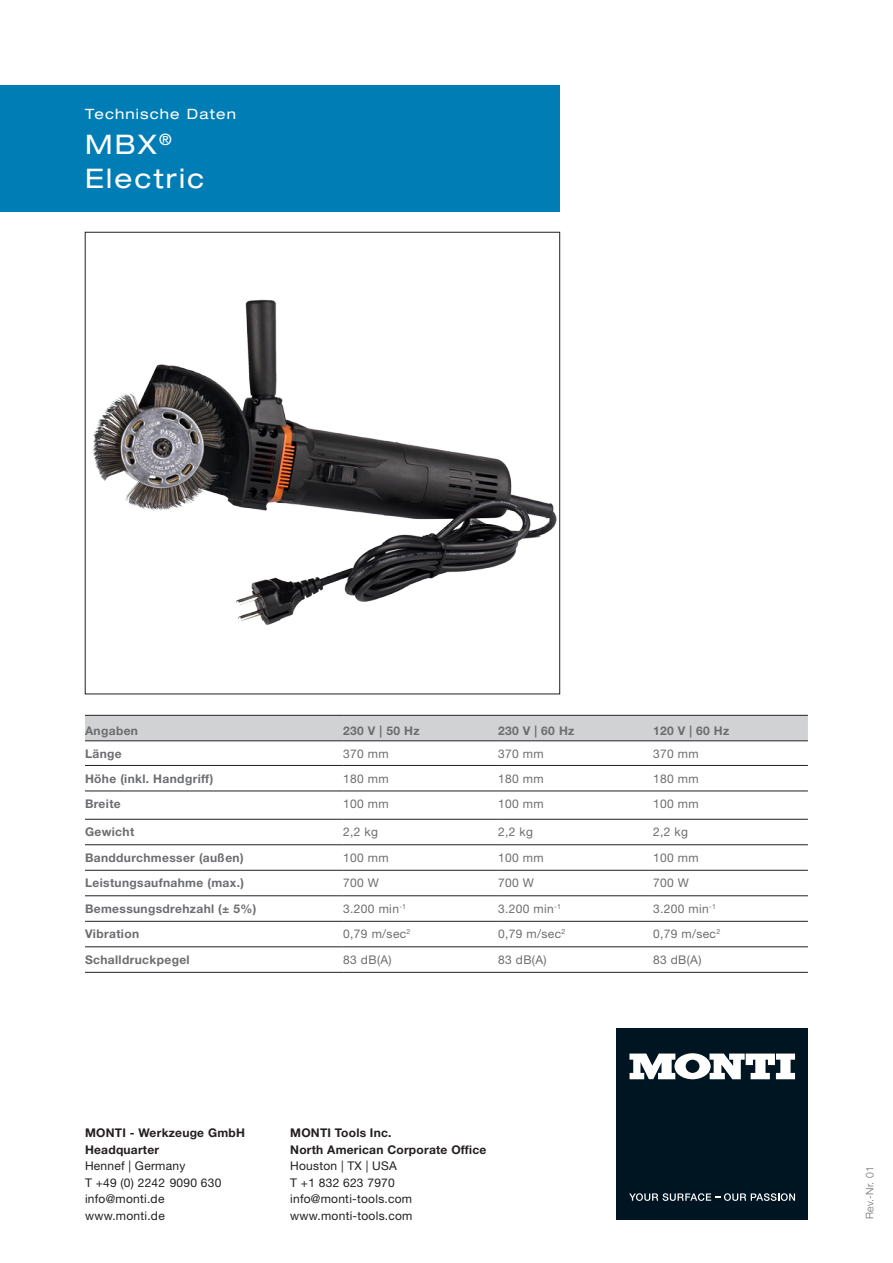
<style>
.page{position:relative;width:893px;height:1263px;background:#fff}
.page>*{position:absolute;margin:0;border:0;box-sizing:border-box;transform-origin:0 0}
.t1{font:expanded 27px "Helvetica Neue LT Std";letter-spacing:.08em;color:#fff}
.t2{font:expanded 14.25px "Helvetica Neue LT Std";letter-spacing:.08em;color:#fff}
.t3{font:12px "Helvetica Neue LT Std";letter-spacing:.03em;color:#6c6d70}
.t4{font:700 12px "Helvetica Neue LT Std";letter-spacing:.03em;color:#6c6d70}
.t5{font:12px/16.5px "Helvetica Neue LT Std";letter-spacing:.02em;color:#231f20}
.t6{font:700 12px/16.5px "Helvetica Neue LT Std";letter-spacing:.02em;color:#231f20}
.t7{font:300 10.5px "Helvetica Neue LT Std";letter-spacing:.02em;color:#6c6d70}
</style>
<div class="page">
<div style="left:617px;top:1028px;width:191px;height:191px;background:#001522"></div>
<svg style="left:629px;top:1053px;width:166px;height:26px"></svg>
<svg style="left:629px;top:1193px;width:166px;height:8px"></svg>
<div style="left:0;top:85px;width:560px;height:126px;background:#007db5"></div>
<div style="left:85px;top:716px;width:723px;height:24px;background:#d1d2d4"></div>
<svg style="left:85px;top:741px;width:723px;height:231px"></svg>
<hr style="left:85px;top:715px;width:258px;height:1px;background:#231f20">
<hr style="left:343px;top:715px;width:155px;height:1px;background:#231f20">
<hr style="left:498px;top:715px;width:155px;height:1px;background:#231f20">
<hr style="left:653px;top:715px;width:155px;height:1px;background:#231f20">
<hr style="left:85px;top:740px;width:258px;height:1px;background:#231f20">
<hr style="left:343px;top:740px;width:155px;height:1px;background:#231f20">
<hr style="left:498px;top:740px;width:155px;height:1px;background:#231f20">
<hr style="left:653px;top:740px;width:155px;height:1px;background:#231f20">
<hr style="left:85px;top:765px;width:258px;height:1px;background:#231f20">
<hr style="left:343px;top:765px;width:155px;height:1px;background:#231f20">
<hr style="left:498px;top:765px;width:155px;height:1px;background:#231f20">
<hr style="left:653px;top:765px;width:155px;height:1px;background:#231f20">
<hr style="left:85px;top:791px;width:258px;height:1px;background:#231f20">
<hr style="left:343px;top:791px;width:155px;height:1px;background:#231f20">
<hr style="left:498px;top:791px;width:155px;height:1px;background:#231f20">
<hr style="left:653px;top:791px;width:155px;height:1px;background:#231f20">
<hr style="left:85px;top:819px;width:258px;height:1px;background:#231f20">
<hr style="left:343px;top:819px;width:155px;height:1px;background:#231f20">
<hr style="left:498px;top:819px;width:155px;height:1px;background:#231f20">
<hr style="left:653px;top:819px;width:155px;height:1px;background:#231f20">
<hr style="left:85px;top:844px;width:258px;height:1px;background:#231f20">
<hr style="left:343px;top:844px;width:155px;height:1px;background:#231f20">
<hr style="left:498px;top:844px;width:155px;height:1px;background:#231f20">
<hr style="left:653px;top:844px;width:155px;height:1px;background:#231f20">
<hr style="left:85px;top:870px;width:258px;height:1px;background:#231f20">
<hr style="left:343px;top:870px;width:155px;height:1px;background:#231f20">
<hr style="left:498px;top:870px;width:155px;height:1px;background:#231f20">
<hr style="left:653px;top:870px;width:155px;height:1px;background:#231f20">
<hr style="left:85px;top:895px;width:258px;height:1px;background:#231f20">
<hr style="left:343px;top:895px;width:155px;height:1px;background:#231f20">
<hr style="left:498px;top:895px;width:155px;height:1px;background:#231f20">
<hr style="left:653px;top:895px;width:155px;height:1px;background:#231f20">
<hr style="left:85px;top:921px;width:258px;height:1px;background:#231f20">
<hr style="left:343px;top:921px;width:155px;height:1px;background:#231f20">
<hr style="left:498px;top:921px;width:155px;height:1px;background:#231f20">
<hr style="left:653px;top:921px;width:155px;height:1px;background:#231f20">
<hr style="left:85px;top:946px;width:258px;height:1px;background:#231f20">
<hr style="left:343px;top:946px;width:155px;height:1px;background:#231f20">
<hr style="left:498px;top:946px;width:155px;height:1px;background:#231f20">
<hr style="left:653px;top:946px;width:155px;height:1px;background:#231f20">
<hr style="left:85px;top:972px;width:258px;height:1px;background:#231f20">
<hr style="left:343px;top:972px;width:155px;height:1px;background:#231f20">
<hr style="left:498px;top:972px;width:155px;height:1px;background:#231f20">
<hr style="left:653px;top:972px;width:155px;height:1px;background:#231f20">
<img style="left:85px;top:299px;width:475px;height:329px">
<p class="t2" style="left:85px;top:105px;width:152px">Technische Daten</p>
<p class="t1" style="left:85px;top:128px;width:88px">MBX<sup>®</sup></p>
<p class="t1" style="left:85px;top:162px;width:121px">Electric</p>
<p class="t4" style="left:85px;top:723px;width:55px">Angaben</p>
<p class="t4" style="left:343px;top:723px;width:78px">230 V | 50 Hz</p>
<p class="t4" style="left:498px;top:723px;width:78px">230 V | 60 Hz</p>
<p class="t4" style="left:653px;top:723px;width:78px">120 V | 60 Hz</p>
<p class="t4" style="left:85px;top:746px;width:38px">Länge</p>
<p class="t3" style="left:343px;top:746px;width:47px">370 mm</p>
<p class="t3" style="left:498px;top:746px;width:47px">370 mm</p>
<p class="t3" style="left:653px;top:746px;width:47px">370 mm</p>
<p class="t4" style="left:85px;top:771px;width:130px">Höhe (inkl. Handgriff)</p>
<p class="t3" style="left:343px;top:771px;width:47px">180 mm</p>
<p class="t3" style="left:498px;top:771px;width:47px">180 mm</p>
<p class="t3" style="left:653px;top:771px;width:47px">180 mm</p>
<p class="t4" style="left:85px;top:796px;width:37px">Breite</p>
<p class="t3" style="left:343px;top:797px;width:47px">100 mm</p>
<p class="t3" style="left:498px;top:797px;width:47px">100 mm</p>
<p class="t3" style="left:653px;top:797px;width:47px">100 mm</p>
<p class="t4" style="left:85px;top:825px;width:51px">Gewicht</p>
<p class="t3" style="left:343px;top:825px;width:36px">2,2 kg</p>
<p class="t3" style="left:498px;top:825px;width:36px">2,2 kg</p>
<p class="t3" style="left:653px;top:825px;width:36px">2,2 kg</p>
<p class="t4" style="left:85px;top:850px;width:160px">Banddurchmesser (außen)</p>
<p class="t3" style="left:343px;top:850px;width:47px">100 mm</p>
<p class="t3" style="left:498px;top:850px;width:47px">100 mm</p>
<p class="t3" style="left:653px;top:850px;width:47px">100 mm</p>
<p class="t4" style="left:85px;top:876px;width:160px">Leistungsaufnahme (max.)</p>
<p class="t3" style="left:343px;top:876px;width:37px">700 W</p>
<p class="t3" style="left:498px;top:876px;width:37px">700 W</p>
<p class="t3" style="left:653px;top:876px;width:37px">700 W</p>
<p class="t4" style="left:85px;top:901px;width:173px">Bemessungsdrehzahl (± 5%)</p>
<p class="t3" style="left:343px;top:901px;width:64px">3.200 min<sup>-1</sup></p>
<p class="t3" style="left:498px;top:901px;width:64px">3.200 min<sup>-1</sup></p>
<p class="t3" style="left:653px;top:901px;width:64px">3.200 min<sup>-1</sup></p>
<p class="t4" style="left:85px;top:927px;width:56px">Vibration</p>
<p class="t3" style="left:343px;top:927px;width:69px">0,79 m/sec<sup>2</sup></p>
<p class="t3" style="left:498px;top:927px;width:69px">0,79 m/sec<sup>2</sup></p>
<p class="t3" style="left:653px;top:927px;width:69px">0,79 m/sec<sup>2</sup></p>
<p class="t4" style="left:85px;top:952px;width:106px">Schalldruckpegel</p>
<p class="t3" style="left:343px;top:952px;width:50px">83 dB(A)</p>
<p class="t3" style="left:498px;top:952px;width:50px">83 dB(A)</p>
<p class="t3" style="left:653px;top:952px;width:50px">83 dB(A)</p>
<p class="t6" style="left:85px;top:1124px;width:161px">MONTI - Werkzeuge GmbH<br>Headquarter</p>
<p class="t5" style="left:85px;top:1157px;width:138px">Hennef | Germany<br>T +49 (0) 2242 9090 630 info@monti.de www.monti.de</p>
<p class="t6" style="left:290px;top:1124px;width:198px">MONTI Tools Inc.<br>North American Corporate Office</p>
<p class="t5" style="left:290px;top:1157px;width:124px">Houston | TX | USA<br>T +1 832 623 7970 info@monti-tools.com www.monti-tools.com</p>
<p class="t7" style="left:863px;top:1219px;width:54px;rotate:-90deg">Rev.-Nr. 01</p>
</div>
